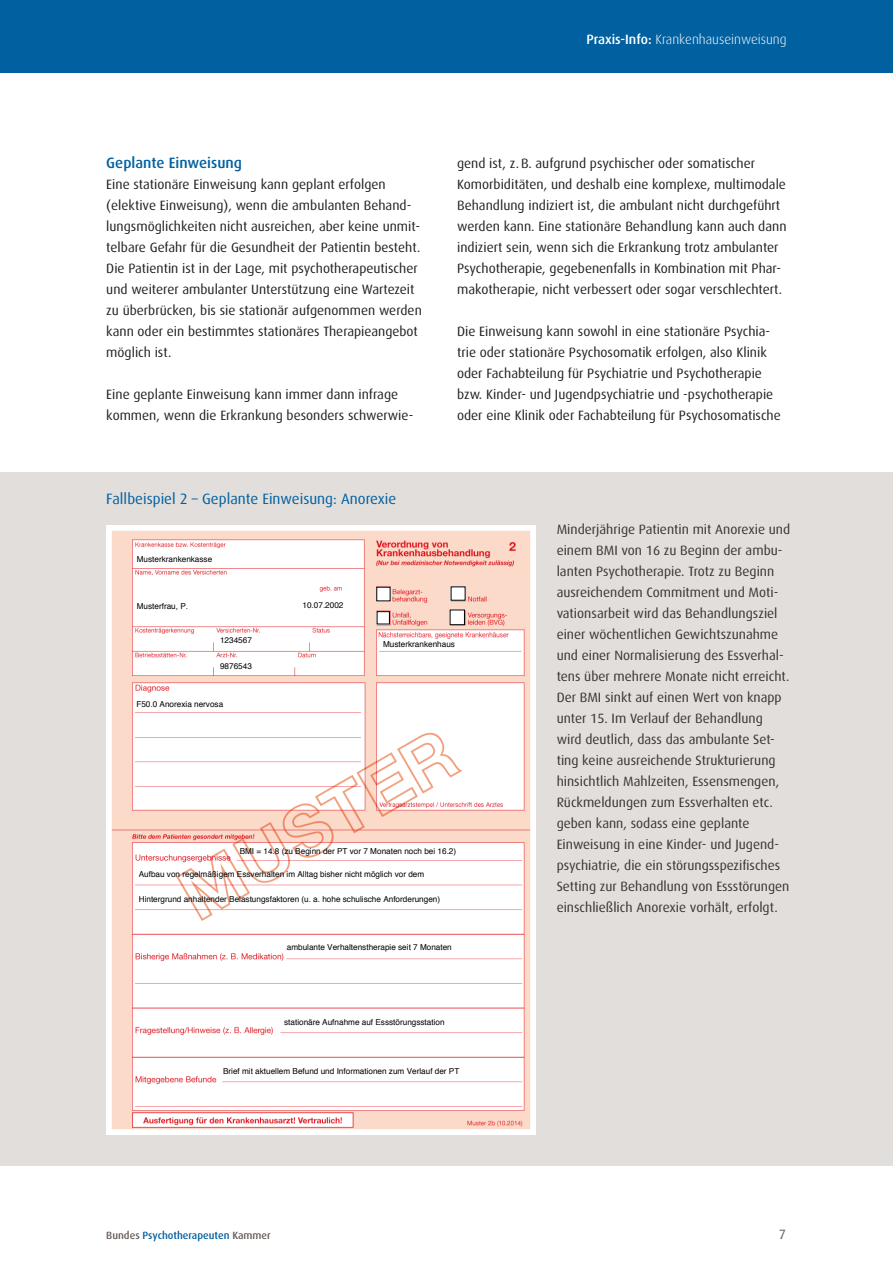
<style>
.page{position:relative;width:893px;height:1263px;background:#fff}
.page>*{position:absolute;margin:0;border:0;box-sizing:border-box;transform-origin:0 0}
.H3_kästchen_headline{font:15px "Dax";color:#0060a0}
.H2_subline{font:500 15px "Dax";color:#0060a0}
.fliesstext{font:13.5px/21px "Dax";color:#231f20}
.kästchen_fliesstext{font:13.5px/21px "Dax";color:#3a332f}
.t1{font:300 13.5px "Dax";color:#fff}
.t2{font:13.5px "Dax";color:#655c57}
.t3{font:500 10.5px "Dax";color:#0060a0}
.t4{font:8.25px "Helvetica";color:#000}
.s1{font-weight:500}
.s2{color:#655c57}
</style>
<div class="page">
<div style="left:0;top:0;width:893px;height:72px;background:#0060a0"></div>
<div style="left:0;top:472px;width:893px;height:693px;background:#e1dedc"></div>
<img style="left:106px;top:525px;width:429px;height:609px">
<div style="left:376px;top:587px;width:15px;height:14px;background:#fff"></div>
<div style="left:376px;top:587px;width:15px;height:14px;border:1px solid #000"></div>
<div style="left:377px;top:611px;width:13px;height:13px;background:#fff"></div>
<div style="left:377px;top:611px;width:13px;height:13px;border:1px solid #000"></div>
<svg style="left:451px;top:586px;width:15px;height:15px"></svg>
<div style="left:450px;top:609px;width:15px;height:16px;background:#fff"></div>
<div style="left:450px;top:609px;width:15px;height:16px;border:1px solid #000"></div>
<p class="t1" style="left:586px;top:32px;width:202px"><span class="s1">Praxis-Info:</span> Krankenhauseinweisung</p>
<h2 class="H2_subline" style="left:106px;top:154px;width:137px">Geplante Einweisung</h2>
<p class="fliesstext" style="left:106px;top:174px;width:317px">Eine stationäre Einweisung kann geplant erfolgen (elektive Einweisung), wenn die ambulanten Behand&shy;lungsmöglichkeiten nicht ausreichen, aber keine unmit&shy;telbare Gefahr für die Gesundheit der Patientin besteht.<br>Die Patientin ist in der Lage, mit psychotherapeutischer und weiterer ambulanter Unterstützung eine Wartezeit zu überbrücken, bis sie stationär aufgenommen werden kann oder ein bestimmtes stationäres Therapieangebot möglich ist.</p>
<p class="fliesstext" style="left:106px;top:384px;width:309px">Eine geplante Einweisung kann immer dann infrage kommen, wenn die Erkrankung besonders schwerwie-</p>
<h3 class="H3_kästchen_headline" style="left:106px;top:491px;width:292px">Fallbeispiel 2 – Geplante Einweisung: Anorexie</h3>
<p class="fliesstext" style="left:457px;top:153px;width:331px">gend ist, z.B. aufgrund psychischer oder somatischer Komorbiditäten, und deshalb eine komplexe, multimodale Behandlung indiziert ist, die ambulant nicht durchgeführt werden kann. Eine stationäre Behandlung kann auch dann indiziert sein, wenn sich die Erkrankung trotz ambulanter Psychotherapie, gegebenenfalls in Kombination mit Phar&shy;makotherapie, nicht verbessert oder sogar verschlechtert.</p>
<p class="fliesstext" style="left:457px;top:321px;width:325px">Die Einweisung kann sowohl in eine stationäre Psychia&shy;trie oder stationäre Psychosomatik erfolgen, also Klinik oder Fachabteilung für Psychiatrie und Psychotherapie bzw. Kinder- und Jugendpsychiatrie und -psychotherapie oder eine Klinik oder Fachabteilung für Psychosomatische</p>
<p class="t4" style="left:137px;top:552px;width:77px">Musterkrankenkasse</p>
<p class="t4" style="left:137px;top:599px;width:53px">Musterfrau, P.</p>
<p class="t4" style="left:302px;top:599px;width:42px">10.07.2002</p>
<p class="t4" style="left:220px;top:634px;width:33px">1234567</p>
<p class="t4" style="left:220px;top:659px;width:33px">9876543</p>
<p class="t4" style="left:136px;top:697px;width:88px">F50.0 Anorexia nervosa</p>
<p class="t4" style="left:383px;top:638px;width:73px">Musterkrankenhaus</p>
<p class="t4" style="left:240px;top:844px;width:218px">BMI = 14.8 (zu Beginn der PT vor 7 Monaten noch bei 16.2)</p>
<p class="t4" style="left:139px;top:868px;width:287px">Aufbau von regelmäßigem Essverhalten im Alltag bisher nicht möglich vor dem</p>
<p class="t4" style="left:139px;top:892px;width:303px">Hintergrund anhaltender Belastungsfaktoren (u. a. hohe schulische Anforderungen)</p>
<p class="t4" style="left:287px;top:941px;width:167px">ambulante Verhaltenstherapie seit 7 Monaten</p>
<p class="t4" style="left:284px;top:1015px;width:162px">stationäre Aufnahme auf Essstörungsstation</p>
<p class="t4" style="left:223px;top:1065px;width:238px">Brief mit aktuellem Befund und Informationen zum Verlauf der PT</p>
<p class="kästchen_fliesstext" style="left:557px;top:518px;width:235px">Minderjährige Patientin mit Anorexie und einem BMI von 16 zu Beginn der ambu&shy;lanten Psychotherapie. Trotz zu Beginn ausreichendem Commitment und Moti&shy;vationsarbeit wird das Behandlungsziel einer wöchentlichen Gewichtszunahme und einer Normalisierung des Essverhal&shy;tens über mehrere Monate nicht erreicht.<br>Der BMI sinkt auf einen Wert von knapp unter 15. Im Verlauf der Behandlung wird deutlich, dass das ambulante Set&shy;ting keine ausreichende Strukturierung hinsichtlich Mahlzeiten, Essensmengen, Rückmeldungen zum Essverhalten etc. geben kann, sodass eine geplante Einweisung in eine Kinder- und Jugend&shy;psychiatrie, die ein störungsspezifisches Setting zur Behandlung von Essstörungen einschließlich Anorexie vorhält, erfolgt.</p>
<p class="t3" style="left:106px;top:1229px;width:166px"><span class="s2">Bundes</span> Psychotherapeuten <span class="s2">Kammer</span></p>
<p class="t2" style="left:779px;top:1227px;width:9px">7</p>
</div>
